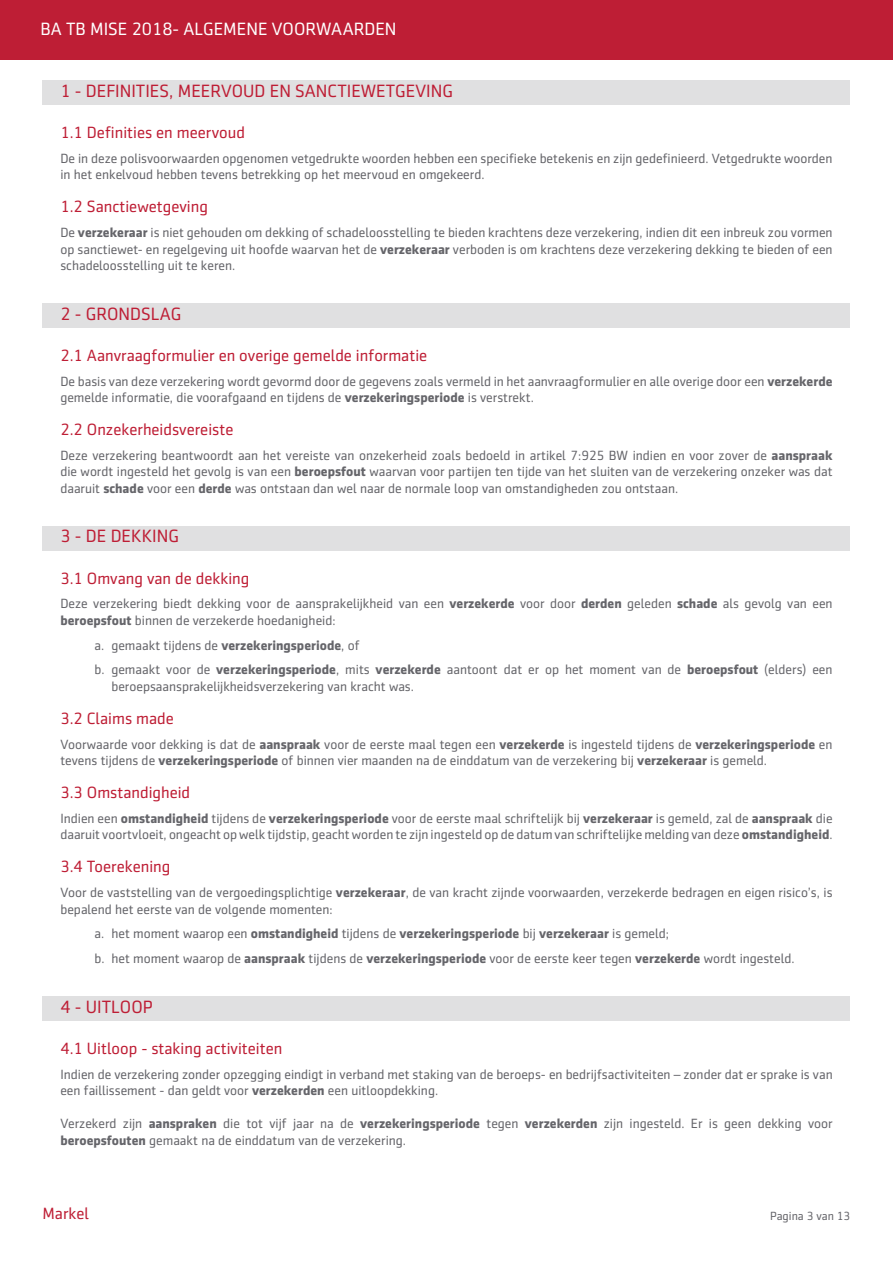
<style>
.page{position:relative;width:893px;height:1263px;background:#fff}
.page>*{position:absolute;margin:0;border:0;box-sizing:border-box;transform-origin:0 0}
._1_-_Überschrift{font:18px "Sentico Sans DT";color:#be1e35}
.Überschrift_13_20_bo{font:18px "Sentico Sans DT";color:#fff}
._1_1_Unter{font:16.5px "Sentico Sans DT";color:#be1e35}
.Standard_Text{font:13.5px/16.5px "Sentico Sans DT";color:#65656a}
.t1{font:700 13.5px "Sentico Sans DT";color:#65656a}
.t2{font:12px "Sentico Sans DT";color:#65656a}
.s1{font-weight:700}
.s2{font-weight:400}
</style>
<div class="page">
<div style="left:43px;top:996px;width:807px;height:25px;background:#e0e0e1"></div>
<div style="left:43px;top:80px;width:807px;height:25px;background:#e0e0e1"></div>
<div style="left:43px;top:303px;width:807px;height:25px;background:#e0e0e1"></div>
<div style="left:43px;top:526px;width:807px;height:25px;background:#e0e0e1"></div>
<div style="left:0;top:0;width:893px;height:59px;background:#be1e35"></div>
<p class="Überschrift_13_20_bo" style="left:41px;top:19px;width:357px">BA TB MISE 2018- ALGEMENE VOORWAARDEN</p>
<p class="_1_-_Überschrift" style="left:60px;top:81px;width:394px">1 - DEFINITIES, MEERVOUD EN SANCTIEWETGEVING</p>
<p class="_1_1_Unter" style="left:60px;top:123px;width:186px">1.1 Definities en meervoud</p>
<p class="Standard_Text" style="left:60px;top:150px;width:774px">De in deze polisvoorwaarden opgenomen vetgedrukte woorden hebben een specifieke betekenis en zijn gedefinieerd. Vetgedrukte woorden in het enkelvoud hebben tevens betrekking op het meervoud en omgekeerd.</p>
<p class="_1_1_Unter" style="left:60px;top:198px;width:149px">1.2 Sanctiewetgeving</p>
<p class="Standard_Text" style="left:60px;top:224px;width:774px;text-align:justify">De <span class="s1">verzekeraar</span> is niet gehouden om dekking of schadeloosstelling te bieden krachtens deze verzekering, indien dit een inbreuk zou vormen op sanctiewet- en regelgeving uit hoofde waarvan het de <span class="s1">verzekeraar</span> verboden is om krachtens deze verzekering dekking te bieden of een schadeloosstelling uit te keren.</p>
<p class="_1_-_Überschrift" style="left:60px;top:304px;width:123px">2 - GRONDSLAG</p>
<p class="_1_1_Unter" style="left:60px;top:346px;width:368px">2.1 Aanvraagformulier en overige gemelde informatie</p>
<p class="Standard_Text" style="left:60px;top:373px;width:774px">De basis van deze verzekering wordt gevormd door de gegevens zoals vermeld in het aanvraagformulier en alle overige door een <span class="s1">verzekerde </span>gemelde informatie, die voorafgaand en tijdens de <span class="s1">verzekeringsperiode</span> is verstrekt.</p>
<p class="_1_1_Unter" style="left:60px;top:420px;width:175px">2.2 Onzekerheidsvereiste</p>
<p class="Standard_Text" style="left:60px;top:447px;width:774px;text-align:justify">Deze verzekering beantwoordt aan het vereiste van onzekerheid zoals bedoeld in artikel 7:925 BW indien en voor zover de <span class="s1">aanspraak </span>die wordt ingesteld het gevolg is van een <span class="s1">beroepsfout</span> waarvan voor partijen ten tijde van het sluiten van de verzekering onzeker was dat daaruit <span class="s1">schade</span> voor een <span class="s1">derde</span> was ontstaan dan wel naar de normale loop van omstandigheden zou ontstaan.</p>
<p class="_1_-_Überschrift" style="left:60px;top:526px;width:120px">3 - DE DEKKING</p>
<p class="_1_1_Unter" style="left:60px;top:569px;width:190px">3.1 Omvang van de dekking</p>
<p class="Standard_Text" style="left:60px;top:595px;width:774px">Deze verzekering biedt dekking voor de aansprakelijkheid van een <span class="s1">verzekerde</span> voor door <span class="s1">derden</span> geleden <span class="s1">schade</span> als gevolg van een <span class="s1">beroepsfout</span> binnen de verzekerde hoedanigheid:</p>
<p class="Standard_Text" style="left:94px;top:637px;width:267px">a. gemaakt tijdens de <span class="s1">verzekeringsperiode</span>, of</p>
<p class="Standard_Text" style="left:111px;top:661px;width:723px;text-indent:-17px">b. gemaakt voor de <span class="s1">verzekeringsperiode</span>, mits <span class="s1">verzekerde</span> aantoont dat er op het moment van de <span class="s1">beroepsfout</span> (elders) een beroepsaansprakelijkheidsverzekering van kracht was.</p>
<p class="_1_1_Unter" style="left:60px;top:709px;width:115px">3.2 Claims made</p>
<p class="Standard_Text" style="left:60px;top:736px;width:774px">Voorwaarde voor dekking is dat de <span class="s1">aanspraak</span> voor de eerste maal tegen een <span class="s1">verzekerde</span> is ingesteld tijdens de <span class="s1">verzekeringsperiode</span> en tevens tijdens de <span class="s1">verzekeringsperiode</span> of binnen vier maanden na de einddatum van de verzekering bij <span class="s1">verzekeraar</span> is gemeld.</p>
<p class="_1_1_Unter" style="left:60px;top:783px;width:131px">3.3 Omstandigheid</p>
<p class="Standard_Text" style="left:60px;top:810px;width:774px">Indien een <span class="s1">omstandigheid</span> tijdens de <span class="s1">verzekeringsperiode</span> voor de eerste maal schriftelijk bij <span class="s1">verzekeraar</span> is gemeld, zal de <span class="s1">aanspraak</span> die daaruit voortvloeit, ongeacht op welk tijdstip, geacht worden te zijn ingesteld op de datum van schriftelijke melding van deze <span class="s1">omstandigheid</span>.</p>
<p class="_1_1_Unter" style="left:60px;top:858px;width:111px">3.4 Toerekening</p>
<p class="Standard_Text" style="left:60px;top:884px;width:774px">Voor de vaststelling van de vergoedingsplichtige <span class="s1">verzekeraar</span>, de van kracht zijnde voorwaarden, verzekerde bedragen en eigen risico’s, is bepalend het eerste van de volgende momenten:</p>
<p class="t1" style="left:94px;top:926px;width:576px"><span class="s2">a. het moment waarop een</span> omstandigheid <span class="s2">tijdens de</span> verzekeringsperiode <span class="s2">bij</span> verzekeraar <span class="s2">is gemeld;</span></p>
<p class="Standard_Text" style="left:94px;top:950px;width:702px">b. het moment waarop de <span class="s1">aanspraak</span> tijdens de <span class="s1">verzekeringsperiode</span> voor de eerste keer tegen <span class="s1">verzekerde</span> wordt ingesteld.</p>
<p class="_1_-_Überschrift" style="left:60px;top:997px;width:94px">4 - UITLOOP</p>
<p class="_1_1_Unter" style="left:60px;top:1039px;width:223px">4.1 Uitloop - staking activiteiten</p>
<p class="Standard_Text" style="left:60px;top:1066px;width:774px">Indien de verzekering zonder opzegging eindigt in verband met staking van de beroeps- en bedrijfsactiviteiten – zonder dat er sprake is van een faillissement - dan geldt voor <span class="s1">verzekerden</span> een uitloopdekking.</p>
<p class="Standard_Text" style="left:60px;top:1115px;width:774px">Verzekerd zijn <span class="s1">aanspraken</span> die tot vijf jaar na de <span class="s1">verzekeringsperiode</span> tegen <span class="s1">verzekerden</span> zijn ingesteld. Er is geen dekking voor <span class="s1">beroepsfouten</span> gemaakt na de einddatum van de verzekering.</p>
<p class="_1_1_Unter" style="left:43px;top:1204px;width:48px">Markel</p>
<p class="t2" style="left:770px;top:1210px;width:82px">Pagina 3 van 13</p>
</div>
